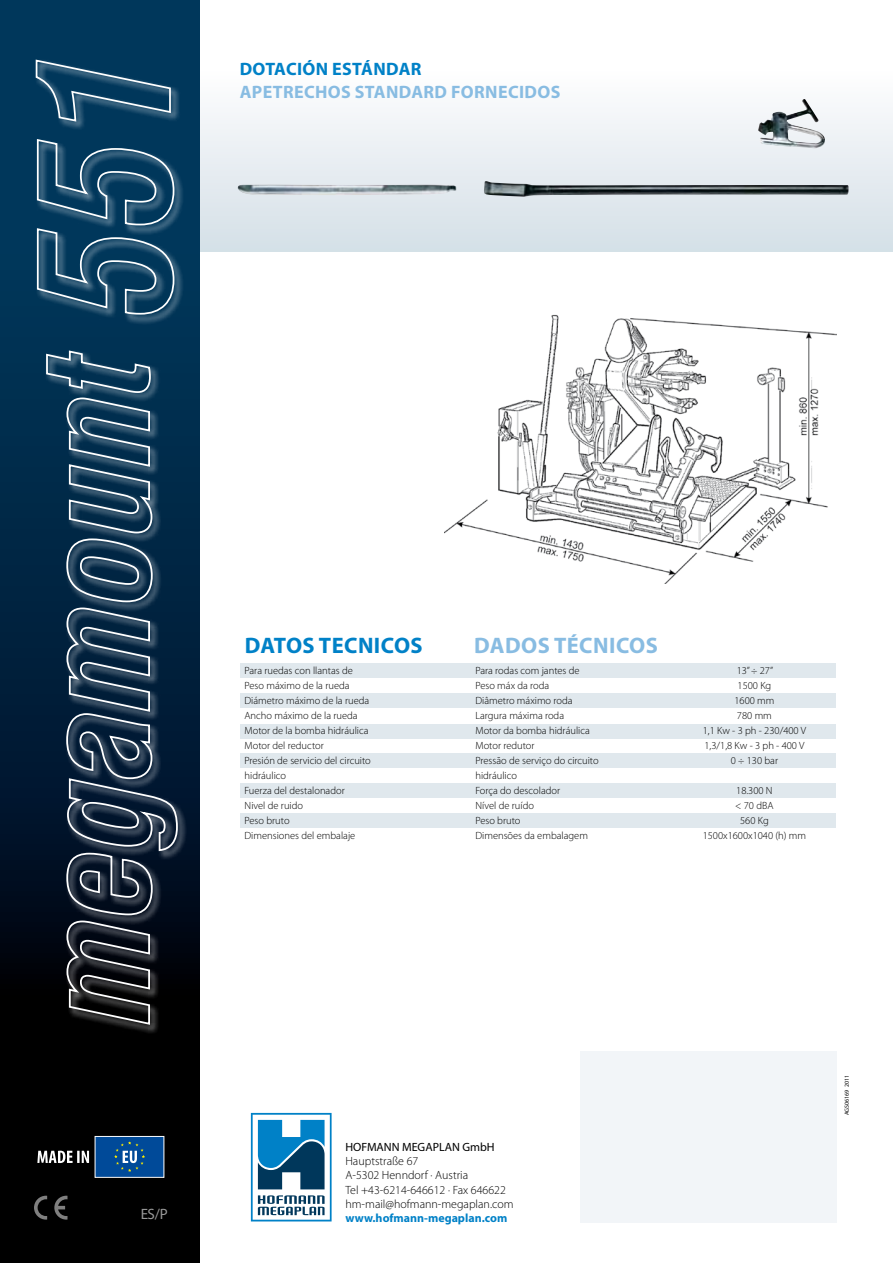
<style>
.page{position:relative;width:893px;height:1263px;background:#fff}
.page>*{position:absolute;margin:0;border:0;box-sizing:border-box;transform-origin:0 0}
.t1{font:700 22.5px "Myriad Pro";letter-spacing:.02em;color:#0081c7}
.t2{font:700 22.5px "Myriad Pro";letter-spacing:.02em;color:#88bce2}
.t3{font:700 18px "Myriad Pro";letter-spacing:.02em;color:#88bce2}
.t4{font:700 18px "Myriad Pro";letter-spacing:.02em;color:#0081c7}
.t5{font:15px "Myriad Pro";color:#fff}
.t6{font:300 12px/14.4px "Myriad Pro";color:#000}
.t7{font:700 12px "Myriad Pro";color:#0081c7}
.t8{font:12px "Myriad Pro";color:#000}
.t9{font:300 10.5px/15px "Myriad Pro";color:#000}
.t10{font:6px "Myriad Pro";color:#000}
</style>
<div class="page">
<div style="left:169px;top:34px;width:724px;height:218px;background:linear-gradient(to bottom,#fff,#d5e0e7)"></div>
<svg style="left:0;top:0;width:200px;height:1263px;background:#00182a"></svg>
<div style="left:34px;top:58px;width:150px;height:266px;background:#fff;opacity:.8"></div>
<svg style="left:36px;top:138px;width:139px;height:177px;background:#255371"></svg>
<svg style="left:35px;top:59px;width:137px;height:64px;background:#1e4e6e"></svg>
<div style="left:45px;top:349px;width:142px;height:684px;background:#fff;opacity:.8"></div>
<svg style="left:45px;top:349px;width:134px;height:677px;background:#223a4e"></svg>
<div style="left:240px;top:663px;width:596px;height:15px;background:#e0e8ed"></div>
<div style="left:240px;top:693px;width:596px;height:15px;background:#e0e8ed"></div>
<div style="left:240px;top:724px;width:596px;height:14px;background:#e0e8ed"></div>
<div style="left:240px;top:753px;width:596px;height:15px;background:#e0e8ed"></div>
<div style="left:240px;top:783px;width:596px;height:15px;background:#e0e8ed"></div>
<div style="left:240px;top:813px;width:596px;height:15px;background:#e0e8ed"></div>
<svg style="left:34px;top:1196px;width:13px;height:23px"></svg>
<svg style="left:54px;top:1196px;width:13px;height:23px"></svg>
<div style="left:95px;top:1136px;width:69px;height:41px;background:#004a99"></div>
<div style="left:95px;top:1136px;width:69px;height:41px;border:1px solid #fff"></div>
<svg style="left:37px;top:1151px;width:52px;height:12px"></svg>
<svg style="left:114px;top:1141px;width:31px;height:31px"></svg>
<div style="left:580px;top:1051px;width:256px;height:171px;background:#f2f5f8"></div>
<svg style="left:251px;top:1113px;width:81px;height:108px"></svg>
<img style="left:238px;top:185px;width:218px;height:10px">
<img style="left:758px;top:99px;width:67px;height:49px">
<img style="left:484px;top:181px;width:365px;height:16px">
<img style="left:444px;top:314px;width:392px;height:270px">
<h2 class="t4" style="left:240px;top:57px;width:183px">DOTACIÓN ESTÁNDAR</h2>
<h2 class="t3" style="left:240px;top:80px;width:322px">APETRECHOS STANDARD FORNECIDOS</h2>
<h1 class="t1" style="left:245px;top:631px;width:179px">DATOS TECNICOS</h1>
<h1 class="t2" style="left:474px;top:631px;width:185px">DADOS TÉCNICOS</h1>
<p class="t9" style="left:244px;top:663px;width:128px">Para ruedas con llantas de<br>Peso máximo de la rueda<br>Diámetro máximo de la rueda<br>Ancho máximo de la rueda<br>Motor de la bomba hidráulica<br>Motor del reductor<br>Presión de servicio del circuito hidráulico<br>Fuerza del destalonador<br>Nivel de ruido<br>Peso bruto<br>Dimensiones del embalaje</p>
<p class="t9" style="left:475px;top:663px;width:125px">Para rodas com jantes de<br>Peso máx da roda<br>Diâmetro máximo roda<br>Largura máxima roda<br>Motor da bomba hidráulica<br>Motor redutor<br>Pressão de serviço do circuito hidráulico<br>Força do descolador<br>Nível de ruído<br>Peso bruto<br>Dimensões da embalagem</p>
<p class="t9" style="left:703px;top:663px;width:105px;text-align:center">13” ÷ 27”<br>1500 Kg<br>1600 mm<br>780 mm<br>1,1 Kw - 3 ph - 230/400 V<br>1,3/1,8 Kw - 3 ph - 400 V<br>0 ÷ 130 bar</p>
<p class="t9" style="left:703px;top:783px;width:105px;text-align:center">18.300 N<br>&lt; 70 dBA<br>560 Kg<br>1500x1600x1040 (h) mm</p>
<h3 class="t5" style="left:140px;top:1205px;width:29px">ES/P</h3>
<p class="t8" style="left:345px;top:1139px;width:151px">HOFMANN MEGAPLAN GmbH</p>
<p class="t6" style="left:345px;top:1154px;width:170px">Hauptstraße 67<br>A-5302 Henndorf · Austria<br>Tel +43-6214-646612 · Fax 646622 hm-mail@hofmann-megaplan.com</p>
<p class="t7" style="left:345px;top:1210px;width:163px">www.hofmann-megaplan.com</p>
<p class="t10" style="left:843px;top:1115px;width:42px;rotate:-90deg">AGS06169 2011</p>
</div>
